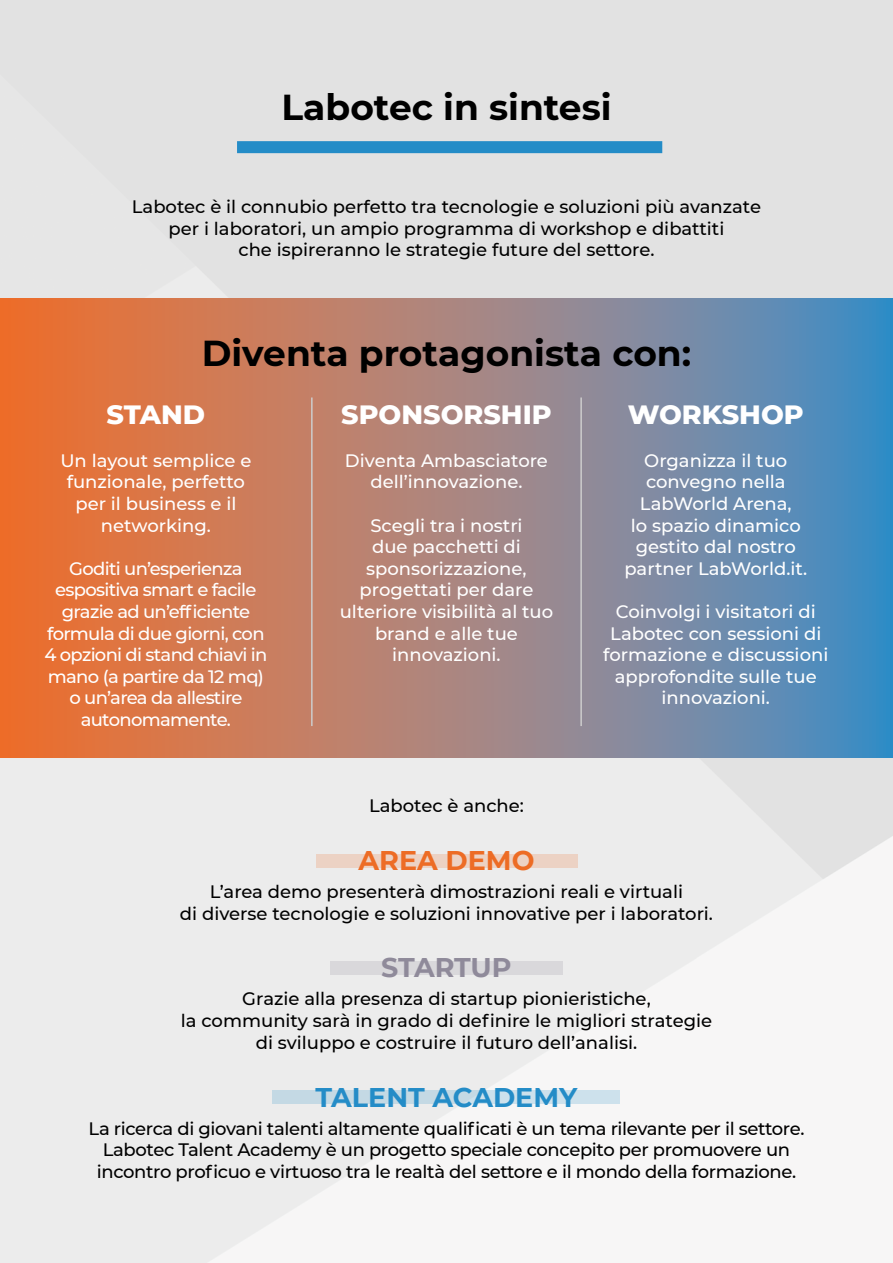
<style>
.page{position:relative;width:893px;height:1263px;background:#fff}
.page>*{position:absolute;margin:0;border:0;box-sizing:border-box;transform-origin:0 0}
.t1{font:700 36px "Montserrat";color:#000}
.t2{font:800 27px "Montserrat";color:#fff}
.t3{font:700 27px "Montserrat";color:#248cc7}
.t4{font:700 27px "Montserrat";color:#ed6c25}
.t5{font:700 27px "Montserrat";letter-spacing:-.01em;color:#8f8a9a}
.t6{font:500 18px/21.6px "Montserrat";color:#000;text-align:center}
.t7{font:500 18px/21.6px "Montserrat";color:#fff;text-align:center}
.t8{font:500 18px/21.6px "Montserrat";letter-spacing:-.02em;color:#000;text-align:center}
.t9{font:500 18px/21.6px "Montserrat";letter-spacing:-.04em;color:#fff;text-align:center}
</style>
<div class="page">
<img style="left:0;top:0;width:893px;height:1263px">
<svg style="left:0;top:299px;width:893px;height:459px;background:#a3827c"></svg>
<div style="left:237px;top:141px;width:425px;height:12px;background:#248cc7"></div>
<div style="left:273px;top:1090px;width:347px;height:13px;background:#c4d9e4"></div>
<div style="left:330px;top:961px;width:233px;height:13px;background:#d9d8db"></div>
<div style="left:315px;top:854px;width:262px;height:13px;background:#ecd2c4"></div>
<hr style="left:311px;top:397px;width:2px;height:329px;background:#cdcccc">
<hr style="left:580px;top:397px;width:2px;height:329px;background:#cdcccc">
<h1 class="t1" style="left:281px;top:81px;width:332px">Labotec in sintesi</h1>
<p class="t6" style="left:132px;top:195px;width:631px">Labotec è il connubio perfetto tra tecnologie e soluzioni più avanzate per i laboratori, un ampio programma di workshop e dibattiti<br>che ispireranno le strategie future del settore.</p>
<h1 class="t1" style="left:202px;top:327px;width:491px">Diventa protagonista con:</h1>
<h2 class="t2" style="left:341px;top:394px;width:212px">SPONSORSHIP</h2>
<p class="t7" style="left:345px;top:449px;width:204px">Diventa Ambasciatore dell’innovazione.</p>
<p class="t7" style="left:340px;top:514px;width:215px">Scegli tra i nostri<br>due pacchetti di sponsorizzazione, progettati per dare ulteriore visibilità al tuo brand e alle tue innovazioni.</p>
<h2 class="t2" style="left:628px;top:394px;width:178px">WORKSHOP</h2>
<p class="t7" style="left:624px;top:449px;width:184px">Organizza il tuo convegno nella<br>LabWorld Arena,<br>lo spazio dinamico gestito dal nostro partner LabWorld.it.</p>
<p class="t7" style="left:603px;top:600px;width:227px">Coinvolgi i visitatori di<br>Labotec con sessioni di formazione e discussioni approfondite sulle tue innovazioni.</p>
<h2 class="t2" style="left:107px;top:394px;width:100px">STAND</h2>
<p class="t7" style="left:60px;top:449px;width:193px">Un layout semplice e funzionale, perfetto per il business e il networking.</p>
<p class="t9" style="left:44px;top:557px;width:224px">Goditi un’esperienza espositiva smart e facile grazie ad un’efficiente formula di due giorni, con<br>4 opzioni di stand chiavi in mano (a partire da 12 mq) o un’area da allestire autonomamente.</p>
<p class="t6" style="left:369px;top:794px;width:156px">Labotec è anche:</p>
<h2 class="t4" style="left:358px;top:841px;width:177px">AREA DEMO</h2>
<p class="t6" style="left:180px;top:880px;width:535px">L’area demo presenterà dimostrazioni reali e virtuali<br>di diverse tecnologie e soluzioni innovative per i laboratori.</p>
<h2 class="t5" style="left:381px;top:948px;width:132px">STARTUP</h2>
<p class="t6" style="left:181px;top:987px;width:533px">Grazie alla presenza di startup pionieristiche,<br>la community sarà in grado di definire le migliori strategie di sviluppo e costruire il futuro dell’analisi.</p>
<h2 class="t3" style="left:315px;top:1077px;width:263px">TALENT ACADEMY</h2>
<p class="t8" style="left:89px;top:1117px;width:717px">La ricerca di giovani talenti altamente qualificati è un tema rilevante per il settore.<br>Labotec Talent Academy è un progetto speciale concepito per promuovere un incontro proficuo e virtuoso tra le realtà del settore e il mondo della formazione.</p>
</div>
